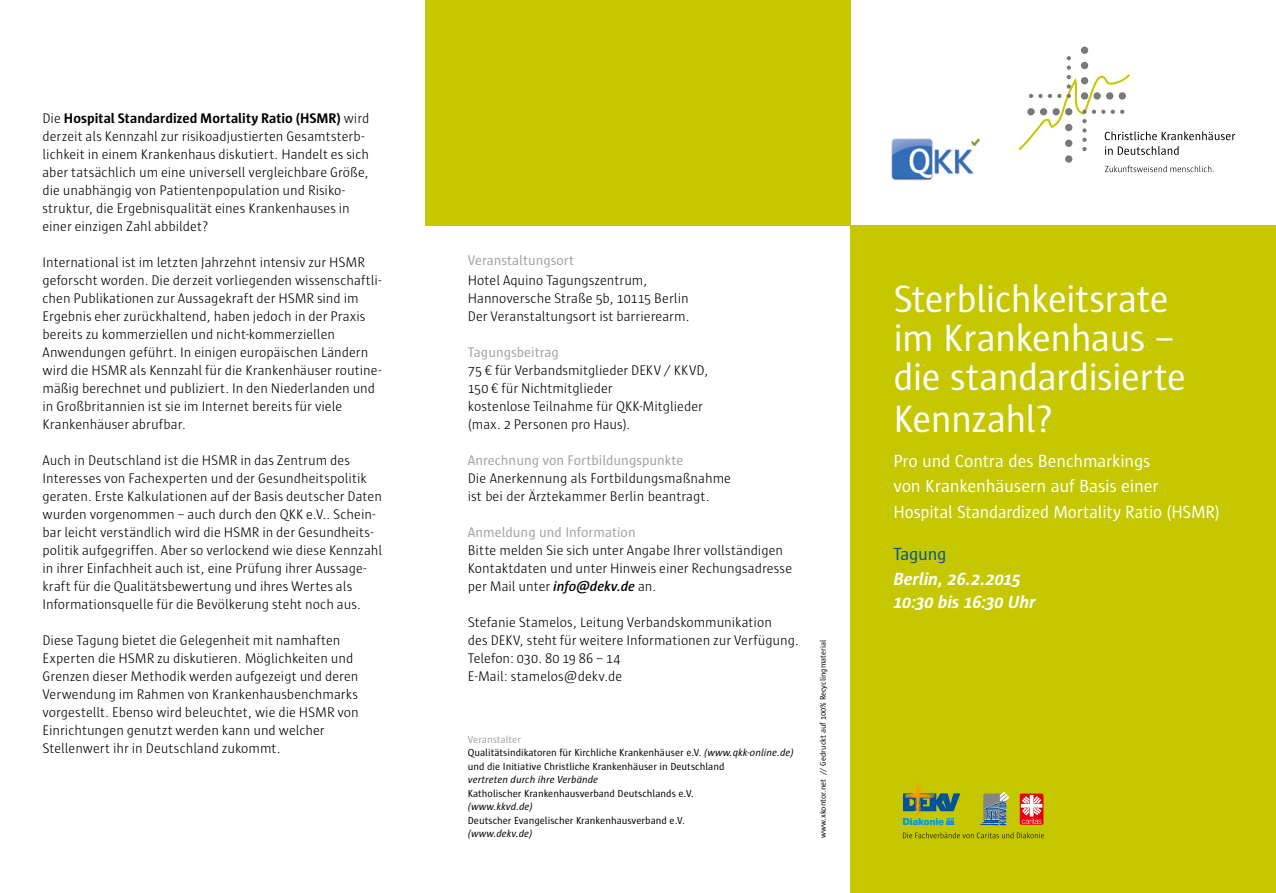
<style>
.page{position:relative;width:1276px;height:893px;background:#fff}
.page>*{position:absolute;margin:0;border:0;box-sizing:border-box;transform-origin:0 0}
.t1{font:39px/39px "Sun";letter-spacing:-.02em;color:#fff}
.t2{font:18px/25.5px "Sun";letter-spacing:-.01em;color:#fff}
.t3{font:italic 700 18px/22.5px "Sun";letter-spacing:-.005em;color:#fff}
.t4{font:18px "Sun";letter-spacing:-.015em;color:#0053a0}
.t5{font:300 14.25px/18px "Sun";color:#000}
.t6{font:14.25px "Sun";color:#a0a0a0}
.t7{font:10.5px/13.5px "Sun";color:#000}
.t8{font:italic 10.5px "Sun";color:#000}
.t9{font:8.25px "Sun";color:#000}
.s1{font-weight:700}
.s2{font-weight:600;font-style:italic}
.s3{color:#a0a0a0}
.s4{font-style:italic}
</style>
<div class="page">
<div style="left:425px;top:0;width:425px;height:225px;background:#c5c700"></div>
<div style="left:850px;top:225px;width:426px;height:668px;background:#c5c700"></div>
<svg style="left:1018px;top:47px;width:217px;height:125px"></svg>
<svg style="left:903px;top:832px;width:141px;height:6px"></svg>
<svg style="left:980px;top:792px;width:29px;height:34px"></svg>
<div style="left:1019px;top:794px;width:24px;height:31px;background:#e30009;border-radius:2px"></div>
<svg style="left:1021px;top:795px;width:21px;height:29px"></svg>
<svg style="left:903px;top:783px;width:57px;height:42px"></svg>
<img style="left:891px;top:138px;width:89px;height:43px">
<p class="t5" style="left:42px;top:109px;width:328px">Die <span class="s1">Hospital Standardized Mortality Ratio (HSMR)</span> wird derzeit als Kennzahl zur risikoadjustierten Gesamtsterb&shy;lichkeit in einem Krankenhaus diskutiert. Handelt es sich aber tatsächlich um eine universell vergleichbare Größe, die unabhängig von Patientenpopulation und Risiko&shy;struktur, die Ergebnisqualität eines Krankenhauses in einer einzigen Zahl abbildet?</p>
<p class="t5" style="left:42px;top:253px;width:340px">International ist im letzten Jahrzehnt intensiv zur HSMR geforscht worden. Die derzeit vorliegenden wissenschaftli&shy;chen Publikationen zur Aussagekraft der HSMR sind im Ergebnis eher zurückhaltend, haben jedoch in der Praxis bereits zu kommerziellen und nicht-kommerziellen Anwendungen geführt. In einigen europäischen Ländern wird die HSMR als Kennzahl für die Krankenhäuser routine&shy;mäßig berechnet und publiziert. In den Niederlanden und in Großbritannien ist sie im Internet bereits für viele Krankenhäuser abrufbar.</p>
<p class="t5" style="left:42px;top:451px;width:341px">Auch in Deutschland ist die HSMR in das Zentrum des Interesses von Fachexperten und der Gesundheitspolitik geraten. Erste Kalkulationen auf der Basis deutscher Daten wurden vorgenommen – auch durch den QKK e.V.. Schein&shy;bar leicht verständlich wird die HSMR in der Gesundheits&shy;politik aufgegriffen. Aber so verlockend wie diese Kennzahl in ihrer Einfachheit auch ist, eine Prüfung ihrer Aussage&shy;kraft für die Qualitätsbewertung und ihres Wertes als Informationsquelle für die Bevölkerung steht noch aus.</p>
<p class="t5" style="left:42px;top:631px;width:318px">Diese Tagung bietet die Gelegenheit mit namhaften Experten die HSMR zu diskutieren. Möglichkeiten und Grenzen dieser Methodik werden aufgezeigt und deren Verwendung im Rahmen von Krankenhausbenchmarks vorgestellt. Ebenso wird beleuchtet, wie die HSMR von Einrichtungen genutzt werden kann und welcher Stellenwert ihr in Deutschland zukommt.</p>
<p class="t6" style="left:468px;top:253px;width:108px">Veranstaltungsort</p>
<p class="t5" style="left:468px;top:271px;width:223px">Hotel Aquino Tagungszentrum,<br>Hannoversche Straße 5b, 10115 Berlin<br>Der Veranstaltungsort ist barrierearm.</p>
<p class="t6" style="left:468px;top:345px;width:93px">Tagungsbeitrag</p>
<p class="t5" style="left:468px;top:361px;width:242px">75 € für Verbandsmitglieder DEKV / KKVD, 150 € für Nichtmitglieder<br>kostenlose Teilnahme für QKK-Mitglieder (max. 2 Personen pro Haus).</p>
<p class="t6" style="left:468px;top:453px;width:217px">Anrechnung von Fortbildungspunkte</p>
<p class="t5" style="left:468px;top:469px;width:265px">Die Anerkennung als Fortbildungsmaßnahme ist bei der Ärztekammer Berlin beantragt.</p>
<p class="t6" style="left:468px;top:525px;width:169px">Anmeldung und Information</p>
<p class="t5" style="left:468px;top:541px;width:326px">Bitte melden Sie sich unter Angabe Ihrer vollständigen<br>Kontaktdaten und unter Hinweis einer Rechungsadresse per Mail unter <span class="s2">info@dekv.de</span> an.</p>
<p class="t5" style="left:468px;top:613px;width:333px">Stefanie Stamelos, Leitung Verbandskommunikation<br>des DEKV, steht für weitere Informationen zur Verfügung.<br>Telefon: 030. 80 19 86 – 14<br>E-Mail: stamelos@dekv.de</p>
<p class="t7" style="left:468px;top:732px;width:327px"><span class="s3">Veranstalter<br></span>Qualitätsindikatoren für Kirchliche Krankenhäuser e.V. <span class="s4">(www.qkk-online.de) </span>und die Initiative Christliche Krankenhäuser in Deutschland</p>
<p class="t8" style="left:468px;top:774px;width:132px">vertreten durch ihre Verbände</p>
<p class="t7" style="left:468px;top:786px;width:227px">Katholischer Krankenhausverband Deutschlands e.V.</p>
<p class="t8" style="left:468px;top:801px;width:66px">(www.kkvd.de)</p>
<p class="t7" style="left:468px;top:813px;width:218px">Deutscher Evangelischer Krankenhausverband e.V.</p>
<p class="t8" style="left:468px;top:828px;width:66px">(www.dekv.de)</p>
<p class="t9" style="left:819px;top:838px;width:200px;rotate:-90deg">www.xkontor.net // Gedruckt auf 100% Recyclingmaterial</p>
<h1 class="t1" style="left:893px;top:279px;width:294px">Sterblichkeitsrate im Krankenhaus – die standardisierte</h1>
<h1 class="t1" style="left:893px;top:400px;width:162px">Kennzahl?</h1>
<p class="t2" style="left:893px;top:448px;width:328px">Pro und Contra des Benchmarkings<br>von Krankenhäusern auf Basis einer<br>Hospital Standardized Mortality Ratio (HSMR)</p>
<p class="t4" style="left:893px;top:544px;width:55px">Tagung</p>
<p class="t3" style="left:893px;top:568px;width:144px">Berlin, 26.2.2015<br>10:30 bis 16:30 Uhr</p>
</div>
